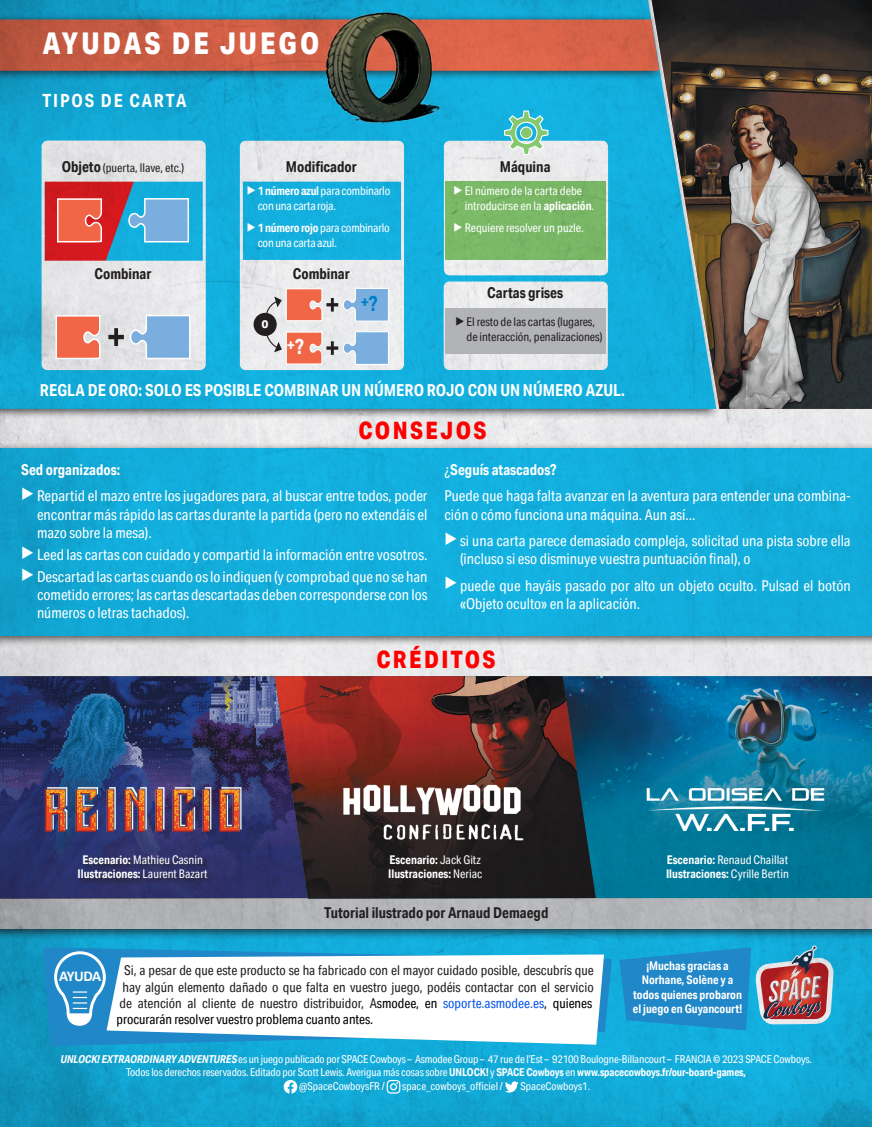
<style>
.page{position:relative;width:872px;height:1127px;background:#fff}
.page>*{position:absolute;margin:0;border:0;box-sizing:border-box;transform-origin:0 0}
.T1{font:800 30px "Aktiv Grotesk Cd";letter-spacing:.1em;color:#fff}
.T1-2{font:800 24px "Aktiv Grotesk Cd";letter-spacing:.1em;color:#f00}
.T1-3{font:700 18.15px "Aktiv Grotesk Cd";letter-spacing:.1em;color:#fff}
.Texte_Courant_Appli_Conseils{font:700 16.5px "Aktiv Grotesk Cd";color:#fff}
.Baseline{font:700 16.5px "Aktiv Grotesk Cd";color:#fff}
.Baseline-2{font:700 16.5px "Aktiv Grotesk Cd";color:#007fc6}
.Body_Text{font:15px/18px "Aktiv Grotesk Cd";color:#fff}
.Sous_Titre{font:700 15px "Aktiv Grotesk Cd";color:#231f20}
.Body_Text-2{font:700 15px "Aktiv Grotesk Cd";color:#231f20}
.Body_Text-3{font:700 15px "Aktiv Grotesk Cd";color:#fff}
.t1{font:700 15px "Calibri";letter-spacing:-.035em;color:#fff}
.Texte_Courant_Appli_Conseils-2{font:700 14.85px "Aktiv Grotesk Cd";color:#fff}
.Body_Text-4{font:13.5px "Aktiv Grotesk Cd";color:#231f20}
.Body_Text-5{font:13.5px "Aktiv Grotesk Cd";color:#000}
.Body_Text-6{font:700 12px "Aktiv Grotesk Cd";color:#fff}
.Sous_Titre-2{font:12px/14.4px "Aktiv Grotesk Cd";letter-spacing:-.02em;color:#fff}
.Sous_Titre-3{font:12px/14.4px "Aktiv Grotesk Cd";letter-spacing:-.005em;color:#231f20}
.Sous_Titre-4{font:12px/14.4px "Aktiv Grotesk Cd";color:#fff}
.Sous_Titre-5{font:700 12px/14.4px "Aktiv Grotesk Cd";color:#fff;text-align:center}
.Body_Text-7{font:12px "Aktiv Grotesk Cd";color:#fff}
.Texte_Courant_Appli_Conseils-3{font:10.95px "Aktiv Grotesk Cd";letter-spacing:-.01em;color:#fff}
.s1{font-weight:700;font-size:15px}
.s2{font-weight:700}
.s3{font-size:20.85px}
.s4{font-weight:400}
.s5{color:#000}
.s6{color:#0a56e9}
.s7{font-weight:700;font-style:italic}
</style>
<div class="page">
<img style="left:0;top:0;width:872px;height:1127px">
<svg style="left:43px;top:141px;width:162px;height:228px;background:#bfb7c0"></svg>
<svg style="left:241px;top:260px;width:161px;height:108px;background:#d5ccd0"></svg>
<img style="left:332px;top:773px;width:201px;height:77px">
<img style="left:610px;top:749px;width:232px;height:114px">
<img style="left:37px;top:770px;width:211px;height:80px">
<div style="left:445px;top:308px;width:161px;height:45px;background:#b2b3b7"></div>
<div style="left:77px;top:854px;width:137px;height:32px;background:#231f20;opacity:.75"></div>
<svg style="left:43px;top:947px;width:569px;height:99px;background:#179cd2"></svg>
<svg style="left:54px;top:951px;width:52px;height:75px;background:#4c9fd2"></svg>
<svg style="left:107px;top:954px;width:497px;height:90px"></svg>
<svg style="left:458px;top:97px;width:149px;height:85px;background:#80cddf"></svg>
<div style="left:520px;top:127px;width:12px;height:12px;background:#85c86f;border-radius:50%"></div>
<div style="left:520px;top:126px;width:12px;height:13px;border:1px solid #fff;border-radius:50%"></div>
<svg style="left:619px;top:943px;width:214px;height:87px;background:#428bb8"></svg>
<img style="left:303px;top:0;width:155px;height:203px">
<svg style="left:284px;top:1080px;width:13px;height:13px"></svg>
<svg style="left:387px;top:1080px;width:13px;height:13px"></svg>
<svg style="left:505px;top:1081px;width:13px;height:11px"></svg>
<svg style="left:0;top:1061px;width:67px;height:66px;background:#0f90b8"></svg>
<p class="T1" style="left:43px;top:24px;width:278px">AYUDAS DE JUEGO</p>
<p class="T1-3" style="left:43px;top:90px;width:145px">TIPOS DE CARTA</p>
<p class="Sous_Titre-3" style="left:62px;top:160px;width:124px"><span class="s1">Objeto</span> (puerta, llave, etc.)</p>
<p class="Sous_Titre" style="left:286px;top:157px;width:72px">Modificador</p>
<p class="Sous_Titre-2" style="left:258px;top:184px;width:134px;text-indent:-11px">◆ <span class="s2">1 número azul</span> para combinarlo con una carta roja.</p>
<p class="Sous_Titre-2" style="left:258px;top:221px;width:134px;text-indent:-11px">◆ <span class="s2">1 número rojo</span> para combinarlo con una carta azul.</p>
<p class="Sous_Titre" style="left:95px;top:264px;width:58px">Combinar</p>
<p class="Sous_Titre" style="left:293px;top:264px;width:58px">Combinar</p>
<p class="Texte_Courant_Appli_Conseils-2" style="left:261px;top:313px;width:9px">o</p>
<p class="Baseline" style="left:287px;top:335px;width:18px">+<span class="s3">?</span></p>
<p class="Baseline-2" style="left:361px;top:291px;width:18px">+<span class="s3">?</span></p>
<p class="Sous_Titre" style="left:500px;top:157px;width:52px">Máquina</p>
<p class="Sous_Titre-4" style="left:465px;top:184px;width:131px;text-indent:-11px">◆ El número de la carta debe introducirse en la <span class="s2">aplicación</span>.</p>
<p class="Sous_Titre-4" style="left:453px;top:221px;width:132px">◆ Requiere resolver un puzle.</p>
<p class="Sous_Titre" style="left:487px;top:284px;width:77px">Cartas grises</p>
<p class="Sous_Titre-3" style="left:466px;top:315px;width:137px;text-indent:-11px">◆ El resto de las cartas (lugares, de interacción, penalizaciones)</p>
<p class="Texte_Courant_Appli_Conseils" style="left:40px;top:380px;width:586px">REGLA DE ORO: SOLO ES POSIBLE COMBINAR UN NÚMERO ROJO CON UN NÚMERO AZUL.</p>
<p class="T1-2" style="left:358px;top:415px;width:130px">CONSEJOS</p>
<p class="Body_Text-3" style="left:21px;top:460px;width:100px">Sed organizados:</p>
<p class="Body_Text" style="left:37px;top:487px;width:392px;text-align:justify;text-indent:-16px">◆ Repartid el mazo entre los jugadores para, al buscar entre todos, poder encontrar más rápido las cartas durante la partida (pero no extendáis el mazo sobre la mesa).</p>
<p class="Body_Text" style="left:21px;top:545px;width:407px">◆ Leed las cartas con cuidado y compartid la información entre vosotros.</p>
<p class="Body_Text" style="left:37px;top:567px;width:392px;text-align:justify;text-indent:-16px">◆ Descartad las cartas cuando os lo indiquen (y comprobad que no se han cometido errores; las cartas descartadas deben corresponderse con los números o letras tachados).</p>
<p class="Body_Text-3" style="left:444px;top:460px;width:114px"><span class="s4">¿</span>Seguís atascados?</p>
<p class="Body_Text" style="left:444px;top:487px;width:408px">Puede que haga falta avanzar en la aventura para entender una combina&shy;ción o cómo funciona una máquina. Aun así...</p>
<p class="Body_Text" style="left:460px;top:531px;width:392px;text-indent:-16px">◆ si una carta parece demasiado compleja, solicitad una pista sobre ella (incluso si eso disminuye vuestra puntuación final), o</p>
<p class="Body_Text" style="left:460px;top:576px;width:392px;text-indent:-16px">◆ puede que hayáis pasado por alto un objeto oculto. Pulsad el botón «Objeto oculto» en la aplicación.</p>
<p class="T1-2" style="left:376px;top:644px;width:121px">CRÉDITOS</p>
<p class="Body_Text-7" style="left:82px;top:853px;width:122px"><span class="s2">Escenario:</span> Mathieu Casnin</p>
<p class="Body_Text-6" style="left:78px;top:867px;width:132px">Ilustraciones: <span class="s4">Laurent Bazart</span></p>
<p class="Body_Text-6" style="left:389px;top:852px;width:93px">Escenario: <span class="s4">Jack Gitz</span></p>
<p class="Body_Text-6" style="left:388px;top:867px;width:95px">Ilustraciones: <span class="s4">Neriac</span></p>
<p class="Body_Text-2" style="left:324px;top:904px;width:226px">Tutorial ilustrado por Arnaud Demaegd</p>
<p class="t1" style="left:59px;top:965px;width:44px">AYUDA</p>
<p class="Body_Text-4" style="left:124px;top:963px;width:471px">Si, a pesar de que este producto se ha fabricado con el mayor cuidado posible, descubrís que</p>
<p class="Body_Text-4" style="left:123px;top:979px;width:473px">hay algún elemento dañado o que falta en vuestro juego, podéis contactar con el servicio</p>
<p class="Body_Text-4" style="left:120px;top:995px;width:474px">de atención al cliente de nuestro distribuidor, A<span class="s5">smodee, en</span> <span class="s6">soporte.asmodee.es</span><span class="s5">, quienes</span></p>
<p class="Body_Text-5" style="left:117px;top:1011px;width:258px">procurarán resolver vuestro problema cuanto antes.</p>
<p class="Body_Text-7" style="left:667px;top:853px;width:123px"><span class="s2">Escenario:</span> Renaud Chaillat</p>
<p class="Body_Text-6" style="left:666px;top:867px;width:124px">Ilustraciones: <span class="s4">Cyrille Bertin</span></p>
<p class="Sous_Titre-5" style="left:633px;top:958px;width:111px">¡Muchas gracias a<br>Norhane, Solène y a todos quienes probaron el juego en Guyancourt!</p>
<p class="Texte_Courant_Appli_Conseils-3" style="left:60px;top:1052px;width:753px"><span class="s7">UNLOCK!EXTRAORDINARY ADVENTURES</span>es un juego publicado por SPACE Cowboys – Asmodee Group – 47 rue de l’Est – 92100 Boulogne-Billancourt – FRANCIA © 2023 SPACE Cowboys.</p>
<p class="Texte_Courant_Appli_Conseils-3" style="left:126px;top:1066px;width:621px">Todos los derechos reservados. Editado por Scott Lewis. Averigua más cosas sobre <span class="s2">UNLOCK!</span> y <span class="s2">SPACE Cowboys</span> en <span class="s2">www.spacecowboys.fr/our-board-games,</span></p>
<p class="Texte_Courant_Appli_Conseils-3" style="left:299px;top:1080px;width:87px">@SpaceCowboysFR /</p>
<p class="Texte_Courant_Appli_Conseils-3" style="left:402px;top:1080px;width:102px">space_cowboys_officiel /</p>
<p class="Texte_Courant_Appli_Conseils-3" style="left:520px;top:1080px;width:71px">SpaceCowboys1.</p>
</div>
